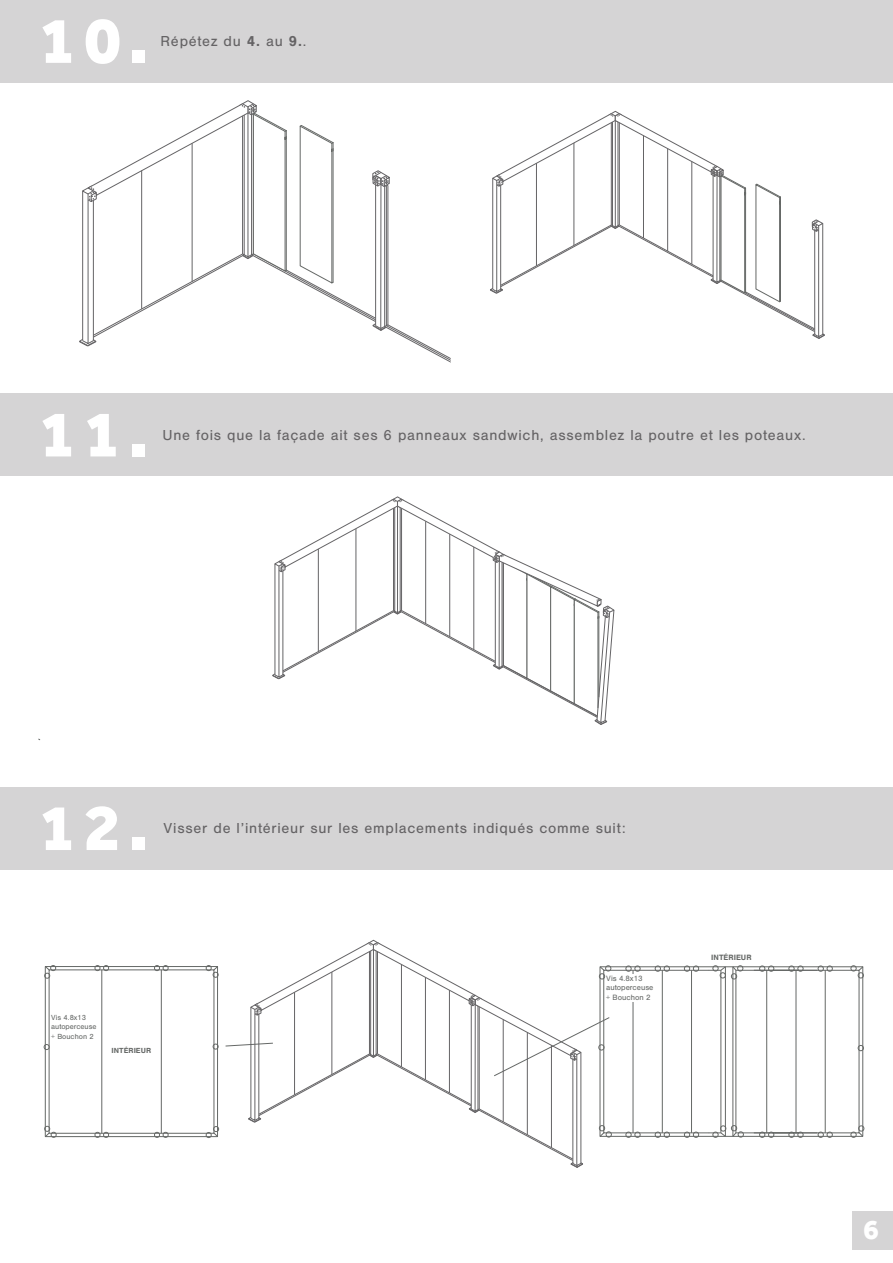
<style>
.page{position:relative;width:893px;height:1263px;background:#fff}
.page>*{position:absolute;margin:0;border:0;box-sizing:border-box;transform-origin:0 0}
.t1{font:800 67.5px "Effra";color:#fff}
.t2{font:800 28.5px "Effra";color:#fff}
.t3{font:15px "Nimbus San";letter-spacing:.05em;color:#656365}
.t4{font:7.95px/9.6px "Nimbus San";color:#656866}
.t5{font:700 7.95px "Nimbus San";color:#656866}
.t6{font:7.65px/9.1px "Nimbus San";color:#656866}
.t7{font:700 7.65px "Nimbus San";color:#656866}
.s1{font-weight:700}
</style>
<div class="page">
<div style="left:0;top:0;width:893px;height:82px;background:#d5d4d5"></div>
<div style="left:0;top:394px;width:893px;height:82px;background:#d5d4d5"></div>
<div style="left:0;top:787px;width:893px;height:82px;background:#d5d4d5"></div>
<div style="left:852px;top:1211px;width:41px;height:38px;background:#d5d4d5"></div>
<div style="left:604px;top:970px;width:60px;height:163px;border:1px solid #656866"></div>
<hr style="left:664px;top:970px;width:45px;height:1px;background:#656866">
<hr style="left:664px;top:1132px;width:45px;height:1px;background:#656866">
<div style="left:625px;top:965px;width:7px;height:7px;border:1px solid #656866;border-radius:50%"></div>
<div style="left:634px;top:965px;width:6px;height:7px;border:1px solid #656866;border-radius:50%"></div>
<div style="left:655px;top:965px;width:6px;height:7px;border:1px solid #656866;border-radius:50%"></div>
<div style="left:664px;top:965px;width:6px;height:7px;border:1px solid #656866;border-radius:50%"></div>
<div style="left:684px;top:965px;width:6px;height:7px;border:1px solid #656866;border-radius:50%"></div>
<div style="left:693px;top:965px;width:6px;height:7px;border:1px solid #656866;border-radius:50%"></div>
<div style="left:625px;top:1132px;width:7px;height:6px;border:1px solid #656866;border-radius:50%"></div>
<svg style="left:634px;top:1132px;width:6px;height:6px"></svg>
<svg style="left:655px;top:1132px;width:15px;height:6px"></svg>
<svg style="left:684px;top:1132px;width:15px;height:6px"></svg>
<div style="left:45px;top:966px;width:173px;height:171px;border:1px solid #656866"></div>
<svg style="left:44px;top:965px;width:12px;height:13px"></svg>
<svg style="left:206px;top:965px;width:13px;height:13px"></svg>
<svg style="left:44px;top:1126px;width:13px;height:12px"></svg>
<svg style="left:206px;top:1126px;width:13px;height:12px"></svg>
<svg style="left:95px;top:1132px;width:14px;height:6px"></svg>
<svg style="left:95px;top:965px;width:14px;height:6px"></svg>
<hr style="left:102px;top:970px;width:1px;height:163px;background:#656866">
<svg style="left:44px;top:1044px;width:6px;height:6px"></svg>
<svg style="left:213px;top:1044px;width:6px;height:5px"></svg>
<svg style="left:154px;top:1132px;width:15px;height:6px"></svg>
<svg style="left:154px;top:965px;width:15px;height:6px"></svg>
<hr style="left:161px;top:970px;width:1px;height:163px;background:#656866">
<svg style="left:225px;top:940px;width:387px;height:228px"></svg>
<svg style="left:79px;top:100px;width:372px;height:263px"></svg>
<hr style="left:141px;top:171px;width:1px;height:138px;background:#656466">
<hr style="left:192px;top:143px;width:1px;height:139px;background:#656466">
<svg style="left:490px;top:111px;width:335px;height:228px"></svg>
<hr style="left:780px;top:201px;width:1px;height:100px;background:#656866">
<hr style="left:536px;top:163px;width:1px;height:103px;background:#656466">
<hr style="left:574px;top:143px;width:1px;height:102px;background:#656466">
<hr style="left:643px;top:136px;width:1px;height:102px;background:#656466">
<hr style="left:667px;top:149px;width:1px;height:102px;background:#656466">
<hr style="left:691px;top:162px;width:1px;height:102px;background:#656466">
<svg style="left:272px;top:496px;width:343px;height:229px"></svg>
<hr style="left:294px;top:992px;width:1px;height:103px;background:#656466">
<hr style="left:332px;top:972px;width:1px;height:102px;background:#656466">
<hr style="left:401px;top:964px;width:1px;height:103px;background:#656466">
<hr style="left:425px;top:977px;width:1px;height:103px;background:#656466">
<hr style="left:449px;top:990px;width:1px;height:103px;background:#656466">
<hr style="left:503px;top:1019px;width:1px;height:103px;background:#656466">
<hr style="left:527px;top:1032px;width:1px;height:103px;background:#656466">
<hr style="left:551px;top:1045px;width:1px;height:102px;background:#656466">
<hr style="left:633px;top:970px;width:1px;height:163px;background:#656866">
<hr style="left:662px;top:970px;width:1px;height:163px;background:#656866">
<hr style="left:691px;top:970px;width:1px;height:163px;background:#656866">
<div style="left:629px;top:974px;width:10px;height:28px;background:#fff"></div>
<svg style="left:708px;top:965px;width:156px;height:173px"></svg>
<hr style="left:766px;top:970px;width:1px;height:163px;background:#656866">
<hr style="left:796px;top:970px;width:1px;height:163px;background:#656866">
<hr style="left:825px;top:970px;width:1px;height:163px;background:#656866">
<h1 class="t1" style="left:39px;top:0;width:110px">10.</h1>
<p class="t3" style="left:161px;top:33px;width:147px">Répétez du <span class="s1">4.</span> au <span class="s1">9.</span>.</p>
<h1 class="t1" style="left:39px;top:394px;width:110px">11.</h1>
<p class="t3" style="left:162px;top:426px;width:645px">Une fois que la façade ait ses 6 panneaux sandwich, assemblez la poutre et les poteaux.</p>
<h1 class="t1" style="left:39px;top:787px;width:110px">12.</h1>
<p class="t3" style="left:164px;top:820px;width:464px">Visser de l’intérieur sur les emplacements indiqués comme suit:</p>
<p class="t6" style="left:51px;top:1013px;width:47px">Vis 4.8x13 autoperceuse + Bouchon 2</p>
<p class="t7" style="left:112px;top:1046px;width:41px">INTÉRIEUR</p>
<p class="t4" style="left:606px;top:973px;width:49px">Vis 4.8x13 autoperceuse + Bouchon 2</p>
<p class="t5" style="left:711px;top:953px;width:42px">INTÉRIEUR</p>
<h2 class="t2" style="left:863px;top:1213px;width:17px">6</h2>
</div>
